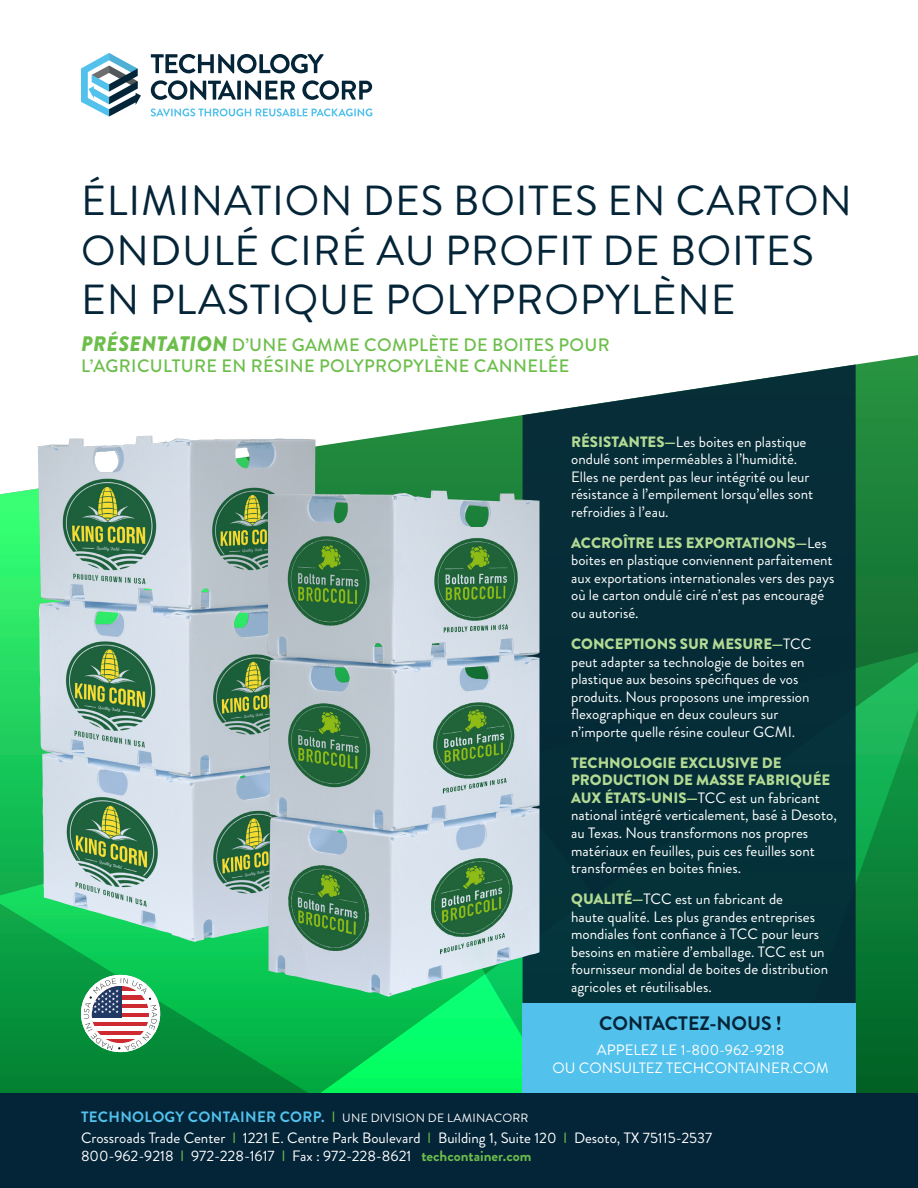
<style>
.page{position:relative;width:918px;height:1188px;background:#fff}
.page>*{position:absolute;margin:0;border:0;box-sizing:border-box;transform-origin:0 0}
.t1{font:42px/49.5px "Brandon Grotesque";letter-spacing:.02em;color:#042438}
.t2{font:700 19.5px "Brandon Grotesque";color:#042438}
.t3{font:500 18px/21.6px "Brandon Grotesque";letter-spacing:.02em;color:#6cbe4b}
.t4{font:15px/17.5px "Brandon Grotesque";color:#fff}
.t5{font:700 15px "Brandon Grotesque";letter-spacing:.02em;color:#52c1eb}
.s1{font-weight:900;font-style:italic;font-size:21px}
.s2{font-weight:900;color:#b3da93}
.s3{font-weight:400;color:#6cbe4b}
.s4{font-weight:400;font-size:12px;color:#fff}
.s5{color:#6cbe4b}
.s6{font-weight:700;color:#6cbe4b}
</style>
<div class="page">
<svg style="left:856px;top:355px;width:62px;height:291px;background:#21843d"></svg>
<svg style="left:856px;top:646px;width:62px;height:448px;background:#0d883c"></svg>
<svg style="left:0;top:415px;width:523px;height:679px;background:#2bbf62"></svg>
<div style="left:523px;top:364px;width:333px;height:639px;background:#052d38"></div>
<svg style="left:151px;top:108px;width:221px;height:8px"></svg>
<svg style="left:151px;top:54px;width:173px;height:19px"></svg>
<svg style="left:151px;top:80px;width:85px;height:20px"></svg>
<svg style="left:237px;top:81px;width:4px;height:19px"></svg>
<svg style="left:245px;top:80px;width:50px;height:20px"></svg>
<svg style="left:302px;top:80px;width:70px;height:20px"></svg>
<svg style="left:81px;top:53px;width:60px;height:64px"></svg>
<div style="left:523px;top:1003px;width:333px;height:92px;background:#52c1eb"></div>
<div style="left:0;top:1094px;width:918px;height:94px;background:#042438"></div>
<img style="left:38px;top:436px;width:278px;height:506px">
<img style="left:267px;top:490px;width:272px;height:507px">
<svg style="left:81px;top:975px;width:79px;height:77px"></svg>
<p class="t1" style="left:81px;top:177px;width:772px">ÉLIMINATION DES BOITES EN CARTON<br>ONDULÉ CIRÉ AU PROFIT DE BOITES<br>EN PLASTIQUE POLYPROPYLÈNE</p>
<p class="t3" style="left:81px;top:334px;width:530px"><span class="s1">PRÉSENTATION</span> D’UNE GAMME COMPLÈTE DE BOITES POUR<br>L’AGRICULTURE EN RÉSINE POLYPROPYLÈNE CANNELÉE</p>
<p class="t4" style="left:571px;top:433px;width:244px"><span class="s2">RÉSISTANTES—</span>Les boites en plastique ondulé sont imperméables à l’humidité.<br>Elles ne perdent pas leur intégrité ou leur résistance à l’empilement lorsqu’elles sont refroidies à l’eau.</p>
<p class="t4" style="left:571px;top:534px;width:265px"><span class="s2">ACCROÎTRE LES EXPORTATIONS—</span>Les boites en plastique conviennent parfaitement aux exportations internationales vers des pays où le carton ondulé ciré n’est pas encouragé ou autorisé.</p>
<p class="t4" style="left:571px;top:635px;width:242px"><span class="s2">CONCEPTIONS SUR MESURE—</span>TCC peut adapter sa technologie de boites en plastique aux besoins spécifiques de vos produits. Nous proposons une impression flexographique en deux couleurs sur n’importe quelle résine couleur GCMI.</p>
<p class="t4" style="left:571px;top:754px;width:267px"><span class="s2">TECHNOLOGIE EXCLUSIVE DE PRODUCTION DE MASSE FABRIQUÉE AUX ÉTATS-UNIS—</span>TCC est un fabricant national intégré verticalement, basé à Desoto, au Texas. Nous transformons nos propres matériaux en feuilles, puis ces feuilles sont transformées en boites finies.</p>
<p class="t4" style="left:571px;top:890px;width:258px"><span class="s2">QUALITÉ—</span>TCC est un fabricant de<br>haute qualité. Les plus grandes entreprises mondiales font confiance à TCC pour leurs besoins en matière d’emballage. TCC est un fournisseur mondial de boites de distribution agricoles et réutilisables.</p>
<p class="t2" style="left:599px;top:1010px;width:184px">CONTACTEZ-NOUS !</p>
<p class="t4" style="left:553px;top:1041px;width:278px;line-height:18px;text-align:center">APPELEZ LE 1-800-962-9218<br>OU CONSULTEZ TECHCONTAINER.COM</p>
<p class="t5" style="left:81px;top:1107px;width:449px">TECHNOLOGY CONTAINER CORP. <span class="s3">I</span> <span class="s4">UNE DIVISION DE LAMINACORR</span></p>
<p class="t4" style="left:81px;top:1129px;width:633px;line-height:18px">Crossroads Trade Center <span class="s5">I</span> 1221 E. Centre Park Boulevard <span class="s5">I</span> Building 1, Suite 120 <span class="s5">I</span> Desoto, TX 75115-2537<br>800-962-9218 <span class="s5">I</span> 972-228-1617 <span class="s5">I</span> Fax : 972-228-8621 <span class="s6">techcontainer.com</span></p>
</div>
